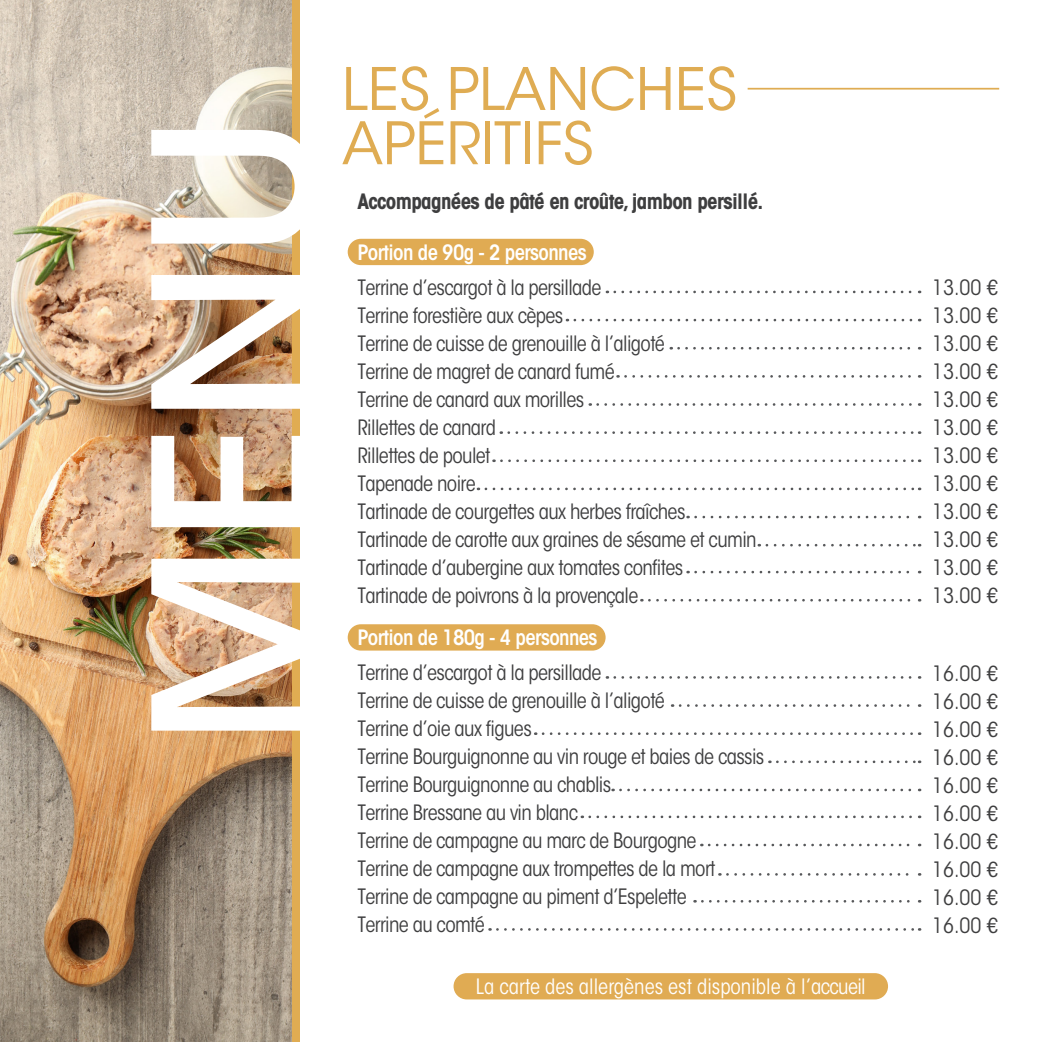
<style>
.page{position:relative;width:1042px;height:1042px;background:#fff}
.page>*{position:absolute;margin:0;border:0;box-sizing:border-box;transform-origin:0 0}
.t1{font:500 220.33px "ITC Avant Garde Std";color:#fff}
.t2{font:58.1px "ITC Avant Garde Std";color:#dfac53}
.texte_copie_4{font:condensed 21px "ITC Avant Garde Std";letter-spacing:-.03em;color:#3e3e3f}
.texte_copie_4-2{font:600 condensed 21px "ITC Avant Garde Std";letter-spacing:-.03em;color:#fff}
.t3{font:condensed 21px "ITC Avant Garde Std";color:#fff}
.texte_copie_4-3{font:700 condensed 21px "ITC Avant Garde Std";letter-spacing:-.03em;color:#3e3e3f}
</style>
<div class="page">
<img style="left:0;top:0;width:292px;height:1041px">
<div style="left:292px;top:0;width:7px;height:1041px;background:#e0ac52"></div>
<div style="left:348px;top:239px;width:246px;height:26px;background:#e0ab53;border-radius:13px"></div>
<div style="left:348px;top:624px;width:257px;height:26px;background:#e0ab53;border-radius:13px"></div>
<div style="left:453px;top:973px;width:435px;height:26px;background:#e0ab53;border-radius:13px"></div>
<hr style="left:747px;top:88px;width:252px;height:2px;background:#dfac53">
<svg style="left:615px;top:291px;width:305px;height:2px"></svg>
<svg style="left:575px;top:319px;width:345px;height:2px"></svg>
<svg style="left:678px;top:347px;width:242px;height:2px"></svg>
<svg style="left:625px;top:375px;width:295px;height:3px"></svg>
<svg style="left:597px;top:403px;width:323px;height:3px"></svg>
<svg style="left:509px;top:431px;width:411px;height:3px"></svg>
<svg style="left:501px;top:459px;width:419px;height:3px"></svg>
<svg style="left:486px;top:487px;width:434px;height:3px"></svg>
<svg style="left:695px;top:516px;width:225px;height:2px"></svg>
<svg style="left:767px;top:544px;width:153px;height:2px"></svg>
<svg style="left:695px;top:571px;width:225px;height:2px"></svg>
<svg style="left:649px;top:599px;width:271px;height:2px"></svg>
<svg style="left:615px;top:676px;width:305px;height:3px"></svg>
<svg style="left:680px;top:704px;width:240px;height:3px"></svg>
<svg style="left:543px;top:732px;width:377px;height:3px"></svg>
<svg style="left:777px;top:760px;width:143px;height:3px"></svg>
<svg style="left:620px;top:788px;width:300px;height:3px"></svg>
<svg style="left:590px;top:815px;width:330px;height:3px"></svg>
<svg style="left:709px;top:843px;width:211px;height:3px"></svg>
<svg style="left:727px;top:873px;width:193px;height:2px"></svg>
<svg style="left:702px;top:900px;width:218px;height:2px"></svg>
<svg style="left:497px;top:928px;width:423px;height:3px"></svg>
<p class="t1" style="left:98px;top:746px;width:633px;rotate:-90deg">MENU</p>
<p class="t2" style="left:342px;top:54px;width:397px">LES PLANCHES</p>
<p class="t2" style="left:342px;top:108px;width:253px">APÉRITIFS</p>
<p class="texte_copie_4-3" style="left:357px;top:188px;width:407px">Accompagnées de pâté en croûte, jambon persillé.</p>
<p class="texte_copie_4-2" style="left:357px;top:239px;width:231px">Portion de 90g - 2 personnes</p>
<p class="texte_copie_4" style="left:357px;top:275px;width:246px">Terrine d’escargot à la persillade</p>
<p class="texte_copie_4" style="left:357px;top:303px;width:208px">Terrine forestière aux cèpes</p>
<p class="texte_copie_4" style="left:357px;top:331px;width:309px">Terrine de cuisse de grenouille à l’aligoté</p>
<p class="texte_copie_4" style="left:357px;top:359px;width:259px">Terrine de magret de canard fumé</p>
<p class="texte_copie_4" style="left:357px;top:387px;width:228px">Terrine de canard aux morilles</p>
<p class="texte_copie_4" style="left:357px;top:415px;width:140px">Rillettes de canard</p>
<p class="texte_copie_4" style="left:357px;top:443px;width:135px">Rillettes de poulet</p>
<p class="texte_copie_4" style="left:357px;top:471px;width:120px">Tapenade noire</p>
<p class="texte_copie_4" style="left:357px;top:499px;width:330px">Tartinade de courgettes aux herbes fraîches</p>
<p class="texte_copie_4" style="left:357px;top:527px;width:401px">Tartinade de carotte aux graines de sésame et cumin</p>
<p class="texte_copie_4" style="left:357px;top:555px;width:327px">Tartinade d’aubergine aux tomates confites</p>
<p class="texte_copie_4" style="left:357px;top:583px;width:283px">Tartinade de poivrons à la provençale</p>
<p class="texte_copie_4-2" style="left:357px;top:624px;width:242px">Portion de 180g - 4 personnes</p>
<p class="texte_copie_4" style="left:357px;top:660px;width:246px">Terrine d’escargot à la persillade</p>
<p class="texte_copie_4" style="left:357px;top:688px;width:309px">Terrine de cuisse de grenouille à l’aligoté</p>
<p class="texte_copie_4" style="left:357px;top:716px;width:176px">Terrine d’oie aux figues</p>
<p class="texte_copie_4" style="left:357px;top:744px;width:408px">Terrine Bourguignonne au vin rouge et baies de cassis</p>
<p class="texte_copie_4" style="left:357px;top:772px;width:255px">Terrine Bourguignonne au chablis</p>
<p class="texte_copie_4" style="left:357px;top:800px;width:222px">Terrine Bressane au vin blanc</p>
<p class="texte_copie_4" style="left:357px;top:828px;width:341px">Terrine de campagne au marc de Bourgogne</p>
<p class="texte_copie_4" style="left:357px;top:856px;width:359px">Terrine de campagne aux trompettes de la mort</p>
<p class="texte_copie_4" style="left:357px;top:884px;width:331px">Terrine de campagne au piment d’Espelette</p>
<p class="texte_copie_4" style="left:357px;top:912px;width:129px">Terrine au comté</p>
<p class="t3" style="left:476px;top:974px;width:391px">La carte des allergènes est disponible à l’accueil</p>
<p class="texte_copie_4" style="left:932px;top:274px;width:67px">13.00 €</p>
<p class="texte_copie_4" style="left:932px;top:302px;width:67px">13.00 €</p>
<p class="texte_copie_4" style="left:932px;top:330px;width:67px">13.00 €</p>
<p class="texte_copie_4" style="left:932px;top:358px;width:67px">13.00 €</p>
<p class="texte_copie_4" style="left:932px;top:386px;width:67px">13.00 €</p>
<p class="texte_copie_4" style="left:932px;top:414px;width:67px">13.00 €</p>
<p class="texte_copie_4" style="left:932px;top:442px;width:67px">13.00 €</p>
<p class="texte_copie_4" style="left:932px;top:470px;width:67px">13.00 €</p>
<p class="texte_copie_4" style="left:932px;top:498px;width:67px">13.00 €</p>
<p class="texte_copie_4" style="left:932px;top:526px;width:67px">13.00 €</p>
<p class="texte_copie_4" style="left:932px;top:554px;width:67px">13.00 €</p>
<p class="texte_copie_4" style="left:932px;top:582px;width:67px">13.00 €</p>
<p class="texte_copie_4" style="left:932px;top:661px;width:67px">16.00 €</p>
<p class="texte_copie_4" style="left:932px;top:689px;width:67px">16.00 €</p>
<p class="texte_copie_4" style="left:932px;top:717px;width:67px">16.00 €</p>
<p class="texte_copie_4" style="left:932px;top:745px;width:67px">16.00 €</p>
<p class="texte_copie_4" style="left:932px;top:773px;width:67px">16.00 €</p>
<p class="texte_copie_4" style="left:932px;top:801px;width:67px">16.00 €</p>
<p class="texte_copie_4" style="left:932px;top:829px;width:67px">16.00 €</p>
<p class="texte_copie_4" style="left:932px;top:857px;width:67px">16.00 €</p>
<p class="texte_copie_4" style="left:932px;top:885px;width:67px">16.00 €</p>
<p class="texte_copie_4" style="left:932px;top:913px;width:67px">16.00 €</p>
</div>
